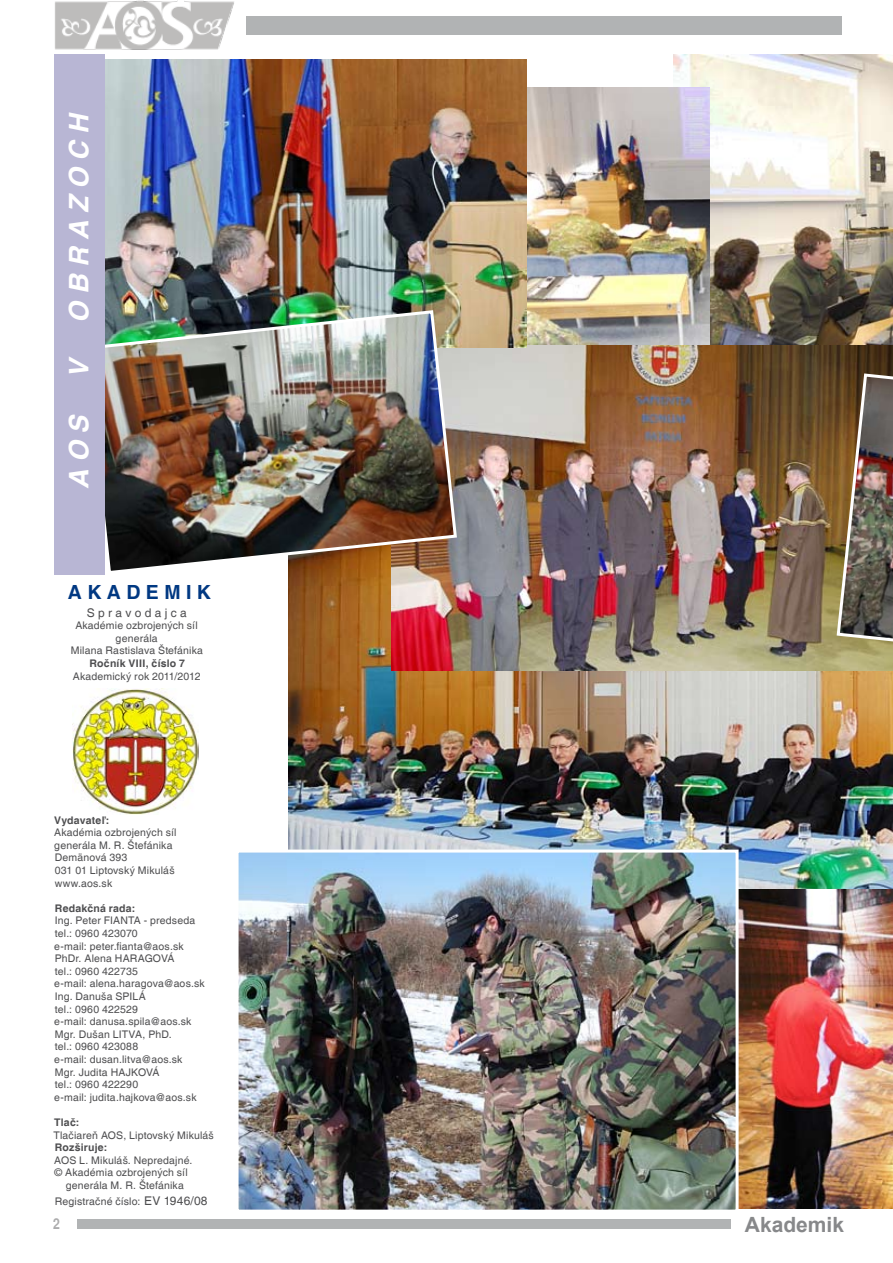
<style>
.page{position:relative;width:893px;height:1263px;background:#fff}
.page>*{position:absolute;margin:0;border:0;box-sizing:border-box;transform-origin:0 0}
.t1{font:italic 700 27px "Helvetica";color:#fff}
.t2{font:700 21px "Arial";color:#87888a}
.t3{font:700 19.5px "Helvetica";color:#003882}
.t4{font:700 condensed 15px "Helvetica";color:#58585a}
.t5{font:12px "Helvetica";color:#4e4e50}
.t6{font:10.5px/12.6px "Helvetica";letter-spacing:.015em;color:#4e4e50;text-align:center}
.t7{font:700 10.5px "Helvetica";letter-spacing:.02em;color:#4e4e50}
.s1{font-size:12px}
</style>
<div class="page">
<img style="left:55px;top:0;width:179px;height:50px">
<div style="left:77px;top:1219px;width:654px;height:10px;background:#b1b3b4"></div>
<div style="left:247px;top:16px;width:595px;height:19px;background:#b1b3b4"></div>
<img style="left:673px;top:54px;width:220px;height:291px">
<img style="left:526px;top:88px;width:183px;height:257px">
<img style="left:288px;top:576px;width:605px;height:313px">
<img style="left:73px;top:688px;width:126px;height:126px">
<img style="left:392px;top:345px;width:501px;height:326px">
<img style="left:739px;top:889px;width:154px;height:320px">
<img style="left:835px;top:372px;width:58px;height:302px">
<img style="left:105px;top:59px;width:421px;height:288px">
<img style="left:83px;top:309px;width:376px;height:267px">
<div style="left:54px;top:54px;width:51px;height:520px;background:#b8b6d4"></div>
<img style="left:240px;top:853px;width:495px;height:355px">
<div style="left:236px;top:849px;width:503px;height:363px;border:3px solid #fff"></div>
<h1 class="t1" style="left:63px;top:323px;width:212px;rotate:-90deg">O B R A Z O C H</h1>
<h1 class="t1" style="left:63px;top:378px;width:23px;rotate:-90deg">V</h1>
<h1 class="t1" style="left:63px;top:489px;width:76px;rotate:-90deg">A O S</h1>
<h3 class="t3" style="left:68px;top:580px;width:145px">A K A D E M I K</h3>
<p class="t5" style="left:87px;top:605px;width:102px">S p r a v o d a j c a</p>
<p class="t6" style="left:71px;top:619px;width:134px">Akadémie ozbrojených síl generála<br>Milana Rastislava Štefánika</p>
<p class="t7" style="left:90px;top:657px;width:97px">Ročník VIII, číslo 7</p>
<p class="t6" style="left:73px;top:670px;width:129px">Akademický rok 2011/2012</p>
<p class="t7" style="left:54px;top:813px;width:57px">Vydavateľ:</p>
<p class="t6" style="left:54px;top:826px;width:124px;text-align:left">Akadémia ozbrojených síl generála M. R. Štefánika<br>Demänová 393<br>031 01 Liptovský Mikuláš www.aos.sk</p>
<p class="t7" style="left:55px;top:902px;width:82px">Redakčná rada:</p>
<p class="t6" style="left:54px;top:915px;width:152px;text-align:left">Ing. Peter FIANTA - predseda tel.: 0960 423070<br>e-mail: peter.fianta@aos.sk<br>PhDr. Alena HARAGOVÁ<br>tel.: 0960 422735<br>e-mail: alena.haragova@aos.sk<br>Ing. Danuša SPILÁ<br>tel.: 0960 422529<br>e-mail: danusa.spila@aos.sk<br>Mgr. Dušan LITVA, PhD.<br>tel.: 0960 423088<br>e-mail: dusan.litva@aos.sk<br>Mgr. Judita HAJKOVÁ<br>tel.: 0960 422290<br>e-mail: judita.hajkova@aos.sk</p>
<p class="t7" style="left:54px;top:1116px;width:27px">Tlač:</p>
<p class="t6" style="left:54px;top:1129px;width:162px">Tlačiareň AOS, Liptovský Mikuláš</p>
<p class="t7" style="left:55px;top:1141px;width:54px">Rozširuje:</p>
<p class="t6" style="left:54px;top:1154px;width:140px">AOS L. Mikuláš. Nepredajné. © Akadémia ozbrojených síl generála M. R. Štefánika</p>
<p class="t6" style="left:55px;top:1195px;width:154px">Registračné číslo: <span class="s1">EV 1946/08</span></p>
<h3 class="t4" style="left:53px;top:1215px;width:8px">2</h3>
<h2 class="t2" style="left:745px;top:1210px;width:101px">Akademik</h2>
</div>
